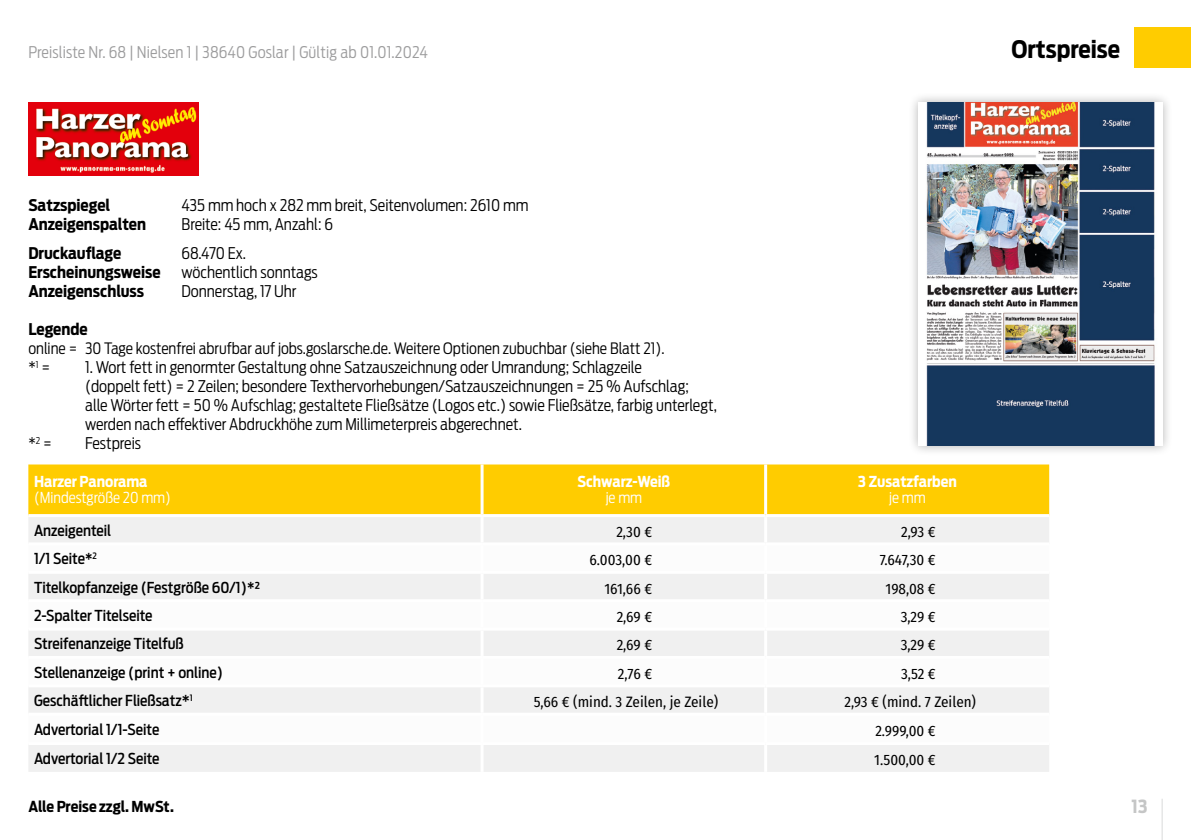
<style>
.page{position:relative;width:1191px;height:840px;background:#fff}
.page>*{position:absolute;margin:0;border:0;box-sizing:border-box;transform-origin:0 0}
.t1{font:700 24px "Antenna Cond";color:#000}
.t2{font:700 18px "Antenna Cond";color:#c5c6c6}
.t3{font:300 16px/19px "Antenna Cond";color:#000}
.t4{font:700 16px "Antenna Cond";color:#000}
.t5{font:300 16px "Antenna Cond";letter-spacing:.01em;color:#9c9c9d}
.t6{font:300 15.6px "Antenna Cond";color:#000}
.t7{font:500 15px "Antenna Cond";color:#000}
.t8{font:15px "Fira Sans Condensed";color:#000}
.t9{font:700 15px "Antenna Cond";color:#fff}
.t10{font:300 15px "Antenna Cond";color:#fff}
.t11{font:700 15px "Antenna Cond";letter-spacing:-.005em;color:#000}
</style>
<div class="page">
<hr style="left:1161px;top:798px;width:1px;height:41px;background:#d9dada">
<div style="left:1134px;top:28px;width:57px;height:40px;background:#fc0"></div>
<div style="left:28px;top:464px;width:1021px;height:50px;background:#fc0"></div>
<div style="left:29px;top:517px;width:1020px;height:254px;background:#f0f0f0"></div>
<svg style="left:29px;top:545px;width:1020px;height:196px"></svg>
<hr style="left:480px;top:464px;width:3px;height:50px;background:#fff">
<hr style="left:764px;top:464px;width:3px;height:50px;background:#fff">
<hr style="left:480px;top:517px;width:3px;height:25px;background:#fff">
<hr style="left:764px;top:517px;width:3px;height:25px;background:#fff">
<hr style="left:28px;top:542px;width:454px;height:3px;background:#fff">
<hr style="left:482px;top:542px;width:283px;height:3px;background:#fff">
<hr style="left:480px;top:545px;width:3px;height:25px;background:#fff">
<hr style="left:765px;top:542px;width:284px;height:3px;background:#fff">
<hr style="left:764px;top:545px;width:3px;height:25px;background:#fff">
<hr style="left:28px;top:570px;width:454px;height:3px;background:#fff">
<hr style="left:482px;top:570px;width:283px;height:3px;background:#fff">
<hr style="left:480px;top:573px;width:3px;height:26px;background:#fff">
<hr style="left:765px;top:570px;width:284px;height:3px;background:#fff">
<hr style="left:764px;top:573px;width:3px;height:26px;background:#fff">
<hr style="left:28px;top:599px;width:454px;height:3px;background:#fff">
<hr style="left:482px;top:599px;width:283px;height:3px;background:#fff">
<hr style="left:480px;top:602px;width:3px;height:25px;background:#fff">
<hr style="left:765px;top:599px;width:284px;height:3px;background:#fff">
<hr style="left:764px;top:602px;width:3px;height:25px;background:#fff">
<hr style="left:28px;top:627px;width:454px;height:3px;background:#fff">
<hr style="left:482px;top:627px;width:283px;height:3px;background:#fff">
<hr style="left:480px;top:630px;width:3px;height:25px;background:#fff">
<hr style="left:765px;top:627px;width:284px;height:3px;background:#fff">
<hr style="left:764px;top:630px;width:3px;height:25px;background:#fff">
<hr style="left:28px;top:655px;width:454px;height:3px;background:#fff">
<hr style="left:482px;top:655px;width:283px;height:3px;background:#fff">
<hr style="left:480px;top:658px;width:3px;height:26px;background:#fff">
<hr style="left:764px;top:658px;width:3px;height:26px;background:#fff">
<hr style="left:28px;top:684px;width:454px;height:3px;background:#fff">
<hr style="left:482px;top:684px;width:283px;height:3px;background:#fff">
<hr style="left:480px;top:687px;width:3px;height:25px;background:#fff">
<hr style="left:764px;top:687px;width:3px;height:25px;background:#fff">
<hr style="left:28px;top:712px;width:454px;height:3px;background:#fff">
<hr style="left:482px;top:712px;width:283px;height:3px;background:#fff">
<hr style="left:480px;top:715px;width:3px;height:26px;background:#fff">
<hr style="left:764px;top:715px;width:3px;height:26px;background:#fff">
<hr style="left:28px;top:741px;width:454px;height:3px;background:#fff">
<hr style="left:482px;top:741px;width:283px;height:3px;background:#fff">
<hr style="left:480px;top:744px;width:3px;height:27px;background:#fff">
<hr style="left:764px;top:744px;width:3px;height:27px;background:#fff">
<hr style="left:765px;top:655px;width:284px;height:3px;background:#fff">
<hr style="left:765px;top:684px;width:284px;height:3px;background:#fff">
<hr style="left:765px;top:712px;width:284px;height:3px;background:#fff">
<hr style="left:765px;top:741px;width:284px;height:3px;background:#fff">
<img style="left:28px;top:102px;width:170px;height:73px">
<div style="left:908px;top:92px;width:264px;height:363px;background:#000;opacity:.3"></div>
<img style="left:918px;top:102px;width:244px;height:343px">
<p class="t5" style="left:28px;top:42px;width:401px">Preisliste Nr. 68 | Nielsen 1 | 38640 Goslar | Gültig ab 01.01.2024</p>
<h1 class="t1" style="left:1011px;top:35px;width:110px">Ortspreise</h1>
<p class="t4" style="left:28px;top:196px;width:83px">Satzspiegel</p>
<p class="t3" style="left:181px;top:196px;width:348px">435 mm hoch x 282 mm breit, Seitenvolumen: 2610 mm</p>
<p class="t4" style="left:28px;top:215px;width:119px">Anzeigenspalten</p>
<p class="t3" style="left:181px;top:215px;width:153px">Breite: 45 mm, Anzahl: 6</p>
<p class="t4" style="left:28px;top:243px;width:94px">Druckauflage</p>
<p class="t3" style="left:181px;top:243px;width:66px">68.470 Ex.</p>
<p class="t4" style="left:28px;top:262px;width:134px">Erscheinungsweise</p>
<p class="t3" style="left:181px;top:262px;width:138px">wöchentlich sonntags</p>
<p class="t4" style="left:28px;top:281px;width:117px">Anzeigenschluss</p>
<p class="t3" style="left:181px;top:281px;width:117px">Donnerstag, 17 Uhr</p>
<p class="t4" style="left:28px;top:319px;width:61px">Legende</p>
<p class="t6" style="left:28px;top:339px;width:638px">online = 30 Tage kostenfrei abrufbar auf jobs.goslarsche.de. Weitere Optionen zubuchbar (siehe Blatt 21).</p>
<p class="t3" style="left:28px;top:357px;width:23px">*<sup>1</sup> =</p>
<p class="t3" style="left:85px;top:357px;width:633px">1. Wort fett in genormter Gestaltung ohne Satzauszeichnung oder Umrandung; Schlagzeile<br>(doppelt fett) = 2 Zeilen; besondere Texthervorhebungen/Satzauszeichnungen = 25 % Aufschlag;<br>alle Wörter fett = 50 % Aufschlag; gestaltete Fließsätze (Logos etc.) sowie Fließsätze, farbig unterlegt, werden nach effektiver Abdruckhöhe zum Millimeterpreis abgerechnet.</p>
<p class="t3" style="left:28px;top:433px;width:25px">*<sup>2</sup> =</p>
<p class="t3" style="left:85px;top:433px;width:57px">Festpreis</p>
<p class="t9" style="left:34px;top:472px;width:115px">Harzer Panorama</p>
<p class="t10" style="left:34px;top:488px;width:138px">(Mindestgröße 20 mm)</p>
<p class="t9" style="left:577px;top:472px;width:94px">Schwarz-Weiß</p>
<p class="t10" style="left:605px;top:488px;width:38px">je mm</p>
<p class="t9" style="left:858px;top:472px;width:100px">3 Zusatzfarben</p>
<p class="t10" style="left:889px;top:488px;width:38px">je mm</p>
<p class="t7" style="left:34px;top:520px;width:79px">Anzeigenteil</p>
<p class="t8" style="left:616px;top:520px;width:37px">2,30 €</p>
<p class="t8" style="left:901px;top:520px;width:36px">2,93 €</p>
<p class="t7" style="left:34px;top:548px;width:64px">1/1 Seite*<sup>2</sup></p>
<p class="t8" style="left:589px;top:548px;width:64px">6.003,00 €</p>
<p class="t8" style="left:879px;top:548px;width:58px">7.647,30 €</p>
<p class="t7" style="left:34px;top:577px;width:228px">Titelkopfanzeige (Festgröße 60/1)*²</p>
<p class="t8" style="left:604px;top:576px;width:49px">161,66 €</p>
<p class="t8" style="left:885px;top:576px;width:52px">198,08 €</p>
<p class="t7" style="left:34px;top:605px;width:120px">2-Spalter Titelseite</p>
<p class="t8" style="left:616px;top:605px;width:37px">2,69 €</p>
<p class="t8" style="left:900px;top:605px;width:37px">3,29 €</p>
<p class="t7" style="left:34px;top:633px;width:151px">Streifenanzeige Titelfuß</p>
<p class="t8" style="left:616px;top:633px;width:37px">2,69 €</p>
<p class="t8" style="left:900px;top:633px;width:37px">3,29 €</p>
<p class="t7" style="left:34px;top:662px;width:191px">Stellenanzeige (print + online)</p>
<p class="t8" style="left:618px;top:661px;width:36px">2,76 €</p>
<p class="t8" style="left:901px;top:661px;width:36px">3,52 €</p>
<p class="t7" style="left:34px;top:690px;width:160px">Geschäftlicher Fließsatz*<sup>1</sup></p>
<p class="t8" style="left:533px;top:690px;width:186px">5,66 € (mind. 3 Zeilen, je Zeile)</p>
<p class="t8" style="left:844px;top:690px;width:133px">2,93 € (mind. 7 Zeilen)</p>
<p class="t7" style="left:34px;top:719px;width:127px">Advertorial 1/1-Seite</p>
<p class="t8" style="left:875px;top:718px;width:62px">2.999,00 €</p>
<p class="t7" style="left:34px;top:748px;width:127px">Advertorial 1/2 Seite</p>
<p class="t8" style="left:874px;top:747px;width:63px">1.500,00 €</p>
<p class="t11" style="left:28px;top:797px;width:147px">Alle Preise zzgl. MwSt.</p>
<p class="t2" style="left:1131px;top:795px;width:18px">13</p>
</div>
